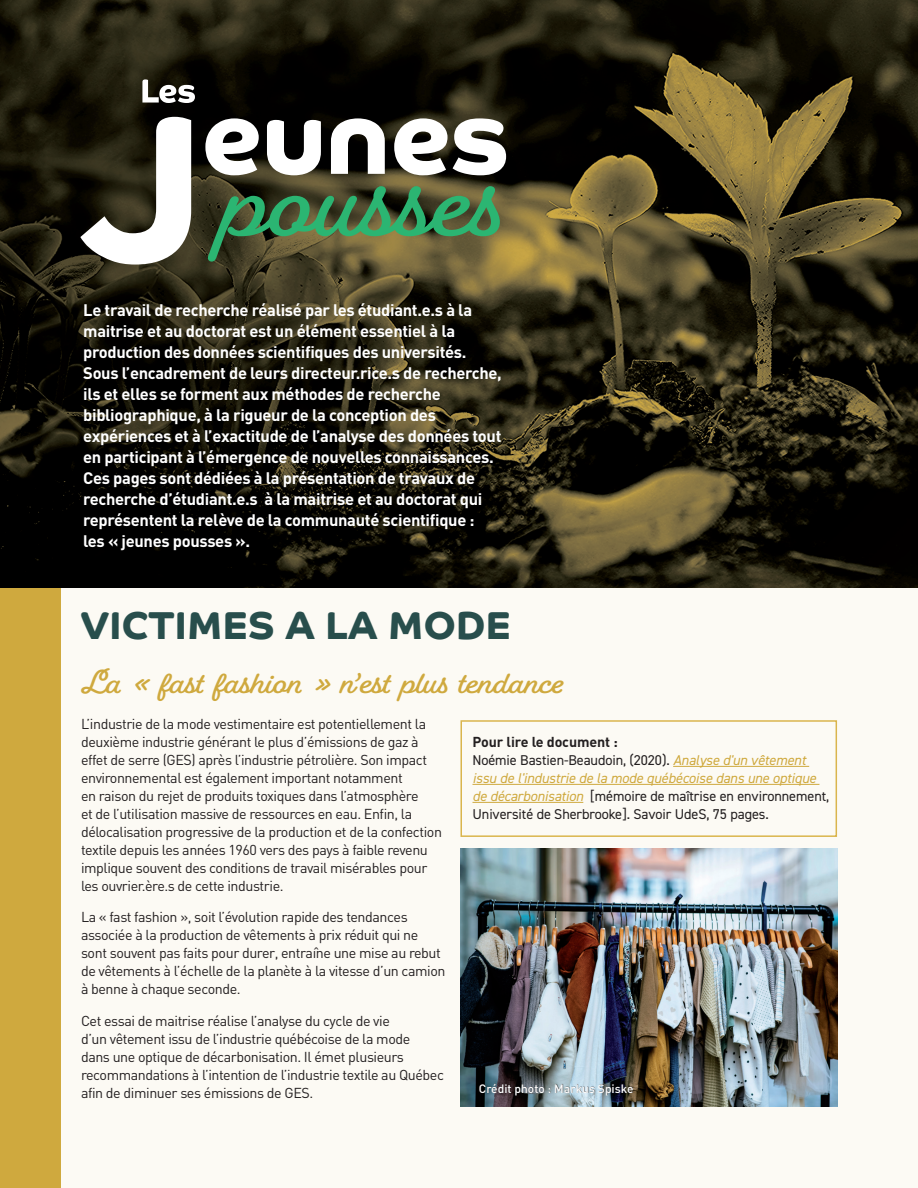
<style>
.page{position:relative;width:918px;height:1188px;background:#fff}
.page>*{position:absolute;margin:0;border:0;box-sizing:border-box;transform-origin:0 0}
.t1{font:700 39px "Co Headline";letter-spacing:.01em;color:#284e4c}
.chapeau_jaune{font:700 30px "Fairwater Script";letter-spacing:-.035em;color:#cfa93e}
.Texte_courant{font:700 16.5px/21px "DIN";letter-spacing:-.02em;color:#fff}
.Texte_courant-2{font:14.25px/18px "DIN";letter-spacing:-.03em;color:#231f20}
.Texte_courant-3{font:14.25px/18px "DIN2014";letter-spacing:-.005em;color:#231f20}
.Texte_courant-4{font:700 14.25px "DIN";letter-spacing:-.005em;color:#231f20}
.Références{font:500 12px "DIN";color:#fff}
.s1{font-style:italic;color:#cfa93e}
</style>
<div class="page">
<div style="left:0;top:572px;width:918px;height:616px;background:#fcfaf4"></div>
<div style="left:0;top:587px;width:60px;height:601px;background:#cfa93e"></div>
<hr style="left:673px;top:766px;width:136px;height:1px;background:#cfa93e">
<hr style="left:472px;top:784px;width:347px;height:1px;background:#cfa93e">
<hr style="left:472px;top:802px;width:111px;height:1px;background:#cfa93e">
<img style="left:460px;top:849px;width:377px;height:258px">
<div style="left:480px;top:1084px;width:153px;height:11px;background:#231f20;opacity:.75"></div>
<img style="left:0;top:0;width:918px;height:587px">
<svg style="left:205px;top:118px;width:54px;height:57px"></svg>
<svg style="left:267px;top:120px;width:54px;height:55px"></svg>
<svg style="left:331px;top:118px;width:54px;height:56px"></svg>
<svg style="left:394px;top:118px;width:112px;height:57px"></svg>
<svg style="left:142px;top:79px;width:53px;height:24px"></svg>
<svg style="left:208px;top:186px;width:292px;height:76px;background:#4b6a41"></svg>
<svg style="left:80px;top:117px;width:111px;height:148px"></svg>
<div style="left:460px;top:720px;width:377px;height:117px;border:2px solid #dab54d"></div>
<p class="Texte_courant" style="left:83px;top:299px;width:420px">Le travail de recherche réalisé par les étudiant.e.s à la maitrise et au doctorat est un élément essentiel à la production des données scientifiques des universités.<br>Sous l’encadrement de leurs directeur.rice.s de recherche, ils et elles se forment aux méthodes de recherche bibliographique, à la rigueur de la conception des expériences et à l’exactitude de l’analyse des données tout en participant à l’émergence de nouvelles connaissances.</p>
<p class="Texte_courant" style="left:83px;top:467px;width:401px">Ces pages sont dédiées à la présentation de travaux de recherche d’étudiant.e.s à la maitrise et au doctorat qui représentent la relève de la communauté scientifique : les « jeunes pousses ».</p>
<p class="t1" style="left:81px;top:603px;width:431px">VICTIMES A LA MODE</p>
<p class="chapeau_jaune" style="left:81px;top:665px;width:486px">La « fast fashion » n’est plus tendance</p>
<p class="Texte_courant-2" style="left:81px;top:715px;width:363px">L’industrie de la mode vestimentaire est potentiellement la deuxième industrie générant le plus d’émissions de gaz à effet de serre (GES) après l’industrie pétrolière. Son impact environnemental est également important notamment<br>en raison du rejet de produits toxiques dans l’atmosphère<br>et de l’utilisation massive de ressources en eau. Enfin, la délocalisation progressive de la production et de la confection textile depuis les années 1960 vers des pays à faible revenu implique souvent des conditions de travail misérables pour les ouvrier.ère.s de cette industrie.</p>
<p class="Texte_courant-2" style="left:81px;top:908px;width:366px">La « fast fashion », soit l’évolution rapide des tendances associée à la production de vêtements à prix réduit qui ne sont souvent pas faits pour durer, entraîne une mise au rebut de vêtements à l’échelle de la planète à la vitesse d’un camion à benne à chaque seconde.</p>
<p class="Texte_courant-2" style="left:81px;top:1012px;width:365px">Cet essai de maitrise réalise l’analyse du cycle de vie<br>d’un vêtement issu de l’industrie québécoise de la mode<br>dans une optique de décarbonisation. Il émet plusieurs recommandations à l’intention de l’industrie textile au Québec afin de diminuer ses émissions de GES.</p>
<p class="Texte_courant-4" style="left:472px;top:732px;width:147px">Pour lire le document :</p>
<p class="Texte_courant-3" style="left:472px;top:751px;width:358px">Noémie Bastien-Beaudoin, (2020). <span class="s1">Analyse d'un vêtement issu de l'industrie de la mode québécoise dans une optique de décarbonisation</span> [mémoire de maîtrise en environnement, Université de Sherbrooke]. Savoir UdeS, 75 pages.</p>
<p class="Références" style="left:479px;top:1081px;width:156px">Crédit photo : Markus Spiske</p>
</div>
